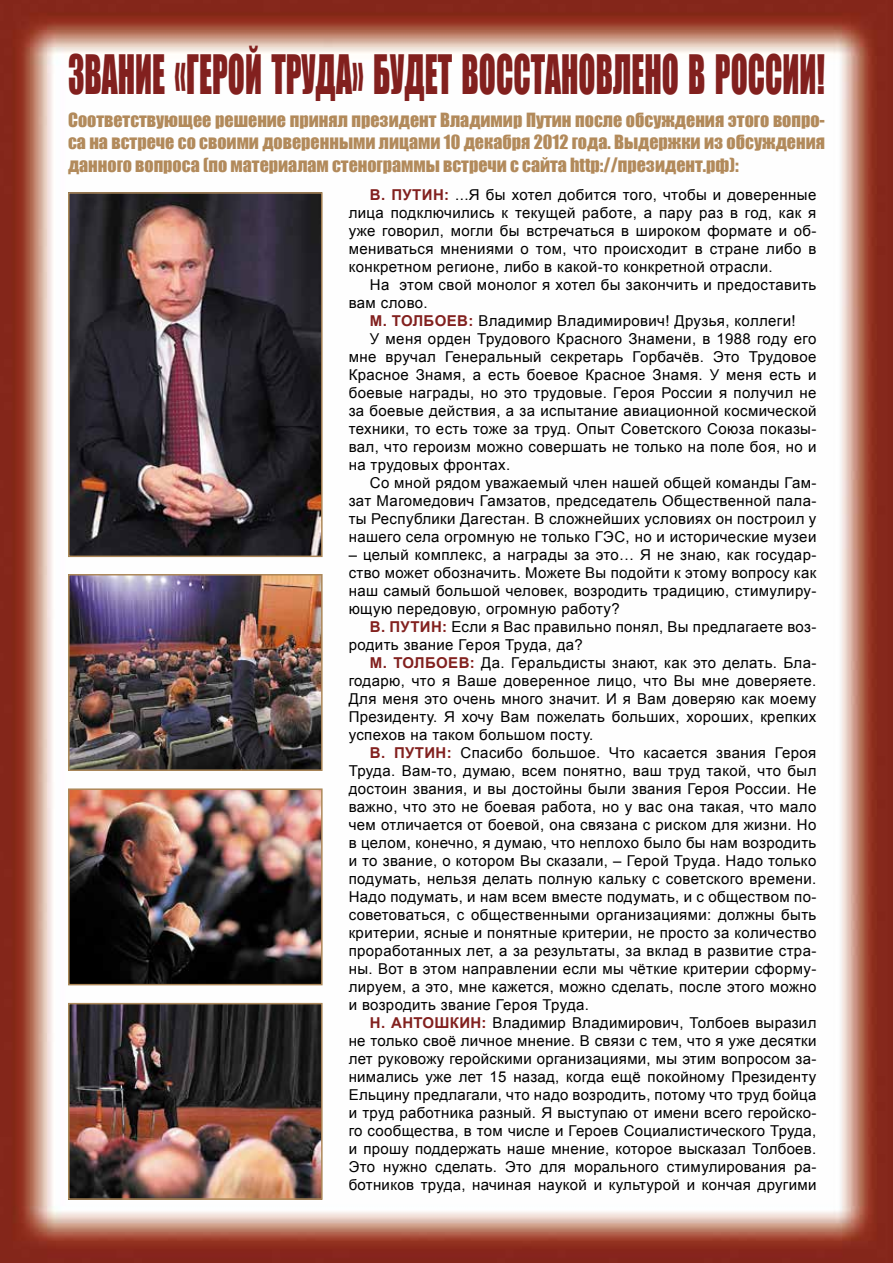
<style>
.page{position:relative;width:893px;height:1263px;background:#fff}
.page>*{position:absolute;margin:0;border:0;box-sizing:border-box;transform-origin:0 0}
.t1{font:49.8px "Impact";color:#82201e;scale:.63 1}
.t2{font:18px/22.5px "Impact";color:#b28a5b;text-align:justify}
.t3{font:15px/18px "Arial";letter-spacing:.025em;color:#000;text-align:justify}
.s1{font-weight:700;color:#82201e}
</style>
<div class="page">
<img style="left:0;top:0;width:893px;height:1263px">
<img style="left:71px;top:195px;width:249px;height:359px">
<div style="left:68px;top:192px;width:255px;height:365px;border:2px solid #ad8859"></div>
<img style="left:71px;top:577px;width:249px;height:191px">
<div style="left:68px;top:574px;width:255px;height:197px;border:2px solid #ad8859"></div>
<img style="left:71px;top:791px;width:249px;height:191px">
<div style="left:68px;top:788px;width:255px;height:197px;border:2px solid #ad8859"></div>
<img style="left:71px;top:1006px;width:249px;height:191px">
<div style="left:68px;top:1003px;width:255px;height:197px;border:2px solid #ad8859"></div>
<h1 class="t1" style="left:68px;top:35px;width:1203px">Звание «Герой труда» будет восстановлено в России!</h1>
<p class="t2" style="left:68px;top:108px;width:758px">Соответствующее решение принял президент Владимир Путин после обсуждения этого вопро&shy;са на встрече со своими доверенными лицами 10 декабря 2012 года. Выдержки из обсуждения данного вопроса (по материалам стенограммы встречи с сайта http://президент.рф):</p>
<p class="t3" style="left:349px;top:186px;width:469px;text-indent:21px"><span class="s1">В. ПУТИН:</span> ...Я бы хотел добится того, чтобы и доверенные лица подключились к текущей работе, а пару раз в год, как я уже говорил, могли бы встречаться в широком формате и об&shy;мениваться мнениями о том, что происходит в стране либо в конкретном регионе, либо в какой-то конкретной отрасли.</p>
<p class="t3" style="left:349px;top:276px;width:469px;text-indent:21px">На этом свой монолог я хотел бы закончить и предоставить вам слово.</p>
<p class="t3" style="left:370px;top:312px;width:427px"><span class="s1">М. ТОЛБОЕВ:</span> Владимир Владимирович! Друзья, коллеги!</p>
<p class="t3" style="left:370px;top:330px;width:448px">У меня орден Трудового Красного Знамени, в 1988 году его</p>
<p class="t3" style="left:349px;top:348px;width:469px">мне вручал Генеральный секретарь Горбачёв. Это Трудовое</p>
<p class="t3" style="left:349px;top:366px;width:469px">Красное Знамя, а есть боевое Красное Знамя. У меня есть и</p>
<p class="t3" style="left:349px;top:384px;width:469px">боевые награды, но это трудовые. Героя России я получил не</p>
<p class="t3" style="left:349px;top:402px;width:469px">за боевые действия, а за испытание авиационной космической</p>
<p class="t3" style="left:349px;top:420px;width:469px">техники, то есть тоже за труд. Опыт Советского Союза показы-</p>
<p class="t3" style="left:349px;top:438px;width:469px">вал, что героизм можно совершать не только на поле боя, но и</p>
<p class="t3" style="left:349px;top:456px;width:163px">на трудовых фронтах.</p>
<p class="t3" style="left:370px;top:474px;width:448px">Со мной рядом уважаемый член нашей общей команды Гам-</p>
<p class="t3" style="left:349px;top:492px;width:469px">зат Магомедович Гамзатов, председатель Общественной пала-</p>
<p class="t3" style="left:349px;top:510px;width:469px">ты Республики Дагестан. В сложнейших условиях он построил у</p>
<p class="t3" style="left:349px;top:528px;width:469px">нашего села огромную не только ГЭС, но и исторические музеи</p>
<p class="t3" style="left:349px;top:546px;width:469px">– целый комплекс, а награды за это… Я не знаю, как государ&shy;ство может обозначить. Можете Вы подойти к этому вопросу как наш самый большой человек, возродить традицию, стимулиру&shy;ющую передовую, огромную работу?</p>
<p class="t3" style="left:349px;top:618px;width:469px;text-indent:21px"><span class="s1">В. ПУТИН:</span> Если я Вас правильно понял, Вы предлагаете воз&shy;родить звание Героя Труда, да?</p>
<p class="t3" style="left:349px;top:654px;width:469px;text-indent:21px"><span class="s1">М. ТОЛБОЕВ:</span> Да. Геральдисты знают, как это делать. Бла&shy;годарю, что я Ваше доверенное лицо, что Вы мне доверяете.<br>Для меня это очень много значит. И я Вам доверяю как моему Президенту. Я хочу Вам пожелать больших, хороших, крепких успехов на таком большом посту.</p>
<p class="t3" style="left:349px;top:744px;width:469px;text-indent:21px"><span class="s1">В. ПУТИН:</span> Спасибо большое. Что касается звания Героя Труда. Вам-то, думаю, всем понятно, ваш труд такой, что был достоин звания, и вы достойны были звания Героя России. Не важно, что это не боевая работа, но у вас она такая, что мало чем отличается от боевой, она связана с риском для жизни. Но в целом, конечно, я думаю, что неплохо было бы нам возродить и то звание, о котором Вы сказали, – Герой Труда. Надо только подумать, нельзя делать полную кальку с советского времени.<br>Надо подумать, и нам всем вместе подумать, и с обществом по&shy;советоваться, с общественными организациями: должны быть критерии, ясные и понятные критерии, не просто за количество проработанных лет, а за результаты, за вклад в развитие стра&shy;ны. Вот в этом направлении если мы чёткие критерии сформу&shy;лируем, а это, мне кажется, можно сделать, после этого можно и возродить звание Героя Труда.</p>
<p class="t3" style="left:349px;top:1014px;width:469px;text-indent:21px"><span class="s1">Н. АНТОШКИН:</span> Владимир Владимирович, Толбоев выразил не только своё личное мнение. В связи с тем, что я уже десятки лет руковожу геройскими организациями, мы этим вопросом за&shy;нимались уже лет 15 назад, когда ещё покойному Президенту Ельцину предлагали, что надо возродить, потому что труд бойца и труд работника разный. Я выступаю от имени всего геройско&shy;го сообщества, в том числе и Героев Социалистического Труда, и прошу поддержать наше мнение, которое высказал Толбоев.<br>Это нужно сделать. Это для морального стимулирования ра&shy;ботников труда, начиная наукой и культурой и кончая другими</p>
</div>
